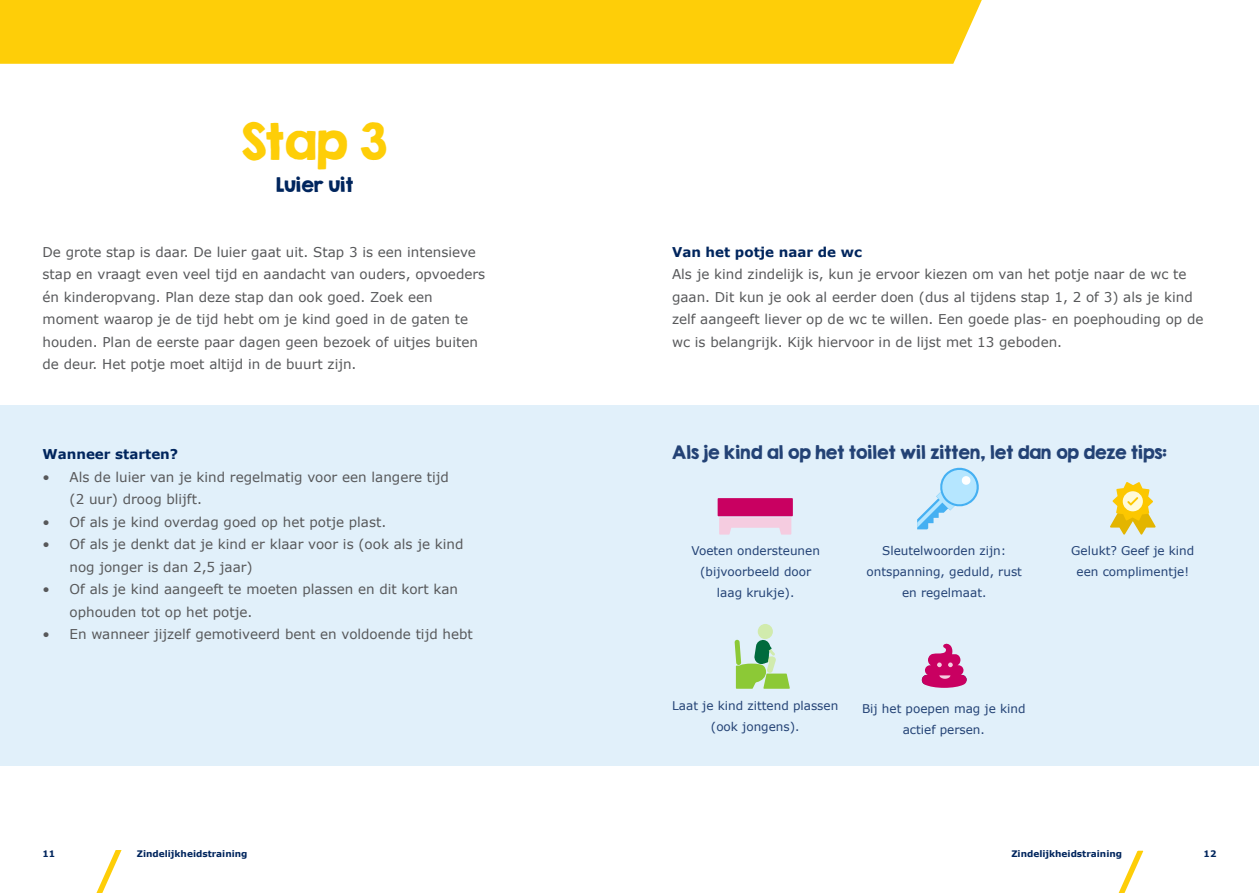
<style>
.page{position:relative;width:1259px;height:893px;background:#fff}
.page>*{position:absolute;margin:0;border:0;box-sizing:border-box;transform-origin:0 0}
.kopje{font:45px "KG Second Chances Solid";color:#fece08}
.kopje-2{font:18px "KG Second Chances Solid";color:#00255d}
.groter_kopje{font:16.5px "KG Second Chances Solid";color:#234275}
.body{font:13.5px/22.5px "Verdana";color:#57585a}
.kopje-3{font:700 13.5px "Verdana";color:#00255d}
.icoontjes{font:12px/21px "Verdana";color:#234275;text-align:center}
.t1{font:700 9px "Verdana";color:#00255d}
</style>
<div class="page">
<div style="left:0;top:0;width:982px;height:64px;background:#fece08"></div>
<svg style="left:1118px;top:850px;width:26px;height:43px"></svg>
<svg style="left:96px;top:850px;width:26px;height:43px"></svg>
<div style="left:0;top:405px;width:1259px;height:360px;background:#e1f0fa"></div>
<div style="left:717px;top:498px;width:76px;height:18px;background:#c90061"></div>
<svg style="left:719px;top:517px;width:72px;height:18px"></svg>
<svg style="left:1110px;top:482px;width:45px;height:53px"></svg>
<div style="left:758px;top:624px;width:15px;height:15px;background:#d1ebad;border-radius:50%"></div>
<svg style="left:917px;top:467px;width:62px;height:62px"></svg>
<svg style="left:922px;top:643px;width:45px;height:45px"></svg>
<svg style="left:734px;top:639px;width:56px;height:50px"></svg>
<p class="kopje" style="left:242px;top:113px;width:146px">Stap 3</p>
<p class="kopje-2" style="left:276px;top:173px;width:79px">Luier uit</p>
<p class="body" style="left:43px;top:241px;width:444px">De grote stap is daar. De luier gaat uit. Stap 3 is een intensieve stap en vraagt even veel tijd en aandacht van ouders, opvoeders én kinderopvang. Plan deze stap dan ook goed. Zoek een moment waarop je de tijd hebt om je kind goed in de gaten te houden. Plan de eerste paar dagen geen bezoek of uitjes buiten de deur. Het potje moet altijd in de buurt zijn.</p>
<p class="kopje-3" style="left:43px;top:445px;width:137px">Wanneer starten?</p>
<p class="body" style="left:70px;top:466px;width:381px;text-indent:-27px">• Als de luier van je kind regelmatig voor een langere tijd (2 uur) droog blijft.</p>
<p class="body" style="left:43px;top:511px;width:345px">• Of als je kind overdag goed op het potje plast.</p>
<p class="body" style="left:70px;top:533px;width:395px;text-indent:-27px">• Of als je denkt dat je kind er klaar voor is (ook als je kind nog jonger is dan 2,5 jaar)</p>
<p class="body" style="left:70px;top:578px;width:390px;text-indent:-27px">• Of als je kind aangeeft te moeten plassen en dit kort kan ophouden tot op het potje.</p>
<p class="body" style="left:43px;top:623px;width:432px">• En wanneer jijzelf gemotiveerd bent en voldoende tijd hebt</p>
<p class="kopje-3" style="left:672px;top:243px;width:191px">Van het potje naar de wc</p>
<p class="body" style="left:672px;top:263px;width:533px">Als je kind zindelijk is, kun je ervoor kiezen om van het potje naar de wc te gaan. Dit kun je ook al eerder doen (dus al tijdens stap 1, 2 of 3) als je kind zelf aangeeft liever op de wc te willen. Een goede plas- en poephouding op de wc is belangrijk. Kijk hiervoor in de lijst met 13 geboden.</p>
<p class="groter_kopje" style="left:672px;top:442px;width:496px">Als je kind al op het toilet wil zitten, let dan op deze tips:</p>
<p class="icoontjes" style="left:691px;top:540px;width:130px">Voeten ondersteunen (bijvoorbeeld door</p>
<p class="icoontjes" style="left:717px;top:582px;width:79px">laag krukje).</p>
<p class="icoontjes" style="left:866px;top:540px;width:157px">Sleutelwoorden zijn: ontspanning, geduld, rust en regelmaat.</p>
<p class="icoontjes" style="left:672px;top:696px;width:167px">Laat je kind zittend plassen (ook jongens).</p>
<p class="icoontjes" style="left:862px;top:698px;width:165px">Bij het poepen mag je kind actief persen.</p>
<p class="icoontjes" style="left:1071px;top:540px;width:124px">Gelukt? Geef je kind</p>
<p class="icoontjes" style="left:1076px;top:561px;width:114px">een complimentje!</p>
<p class="t1" style="left:43px;top:848px;width:14px">11</p>
<p class="t1" style="left:137px;top:848px;width:112px">Zindelijkheidstraining</p>
<p class="t1" style="left:1011px;top:848px;width:112px">Zindelijkheidstraining</p>
<p class="t1" style="left:1203px;top:848px;width:14px">12</p>
</div>
